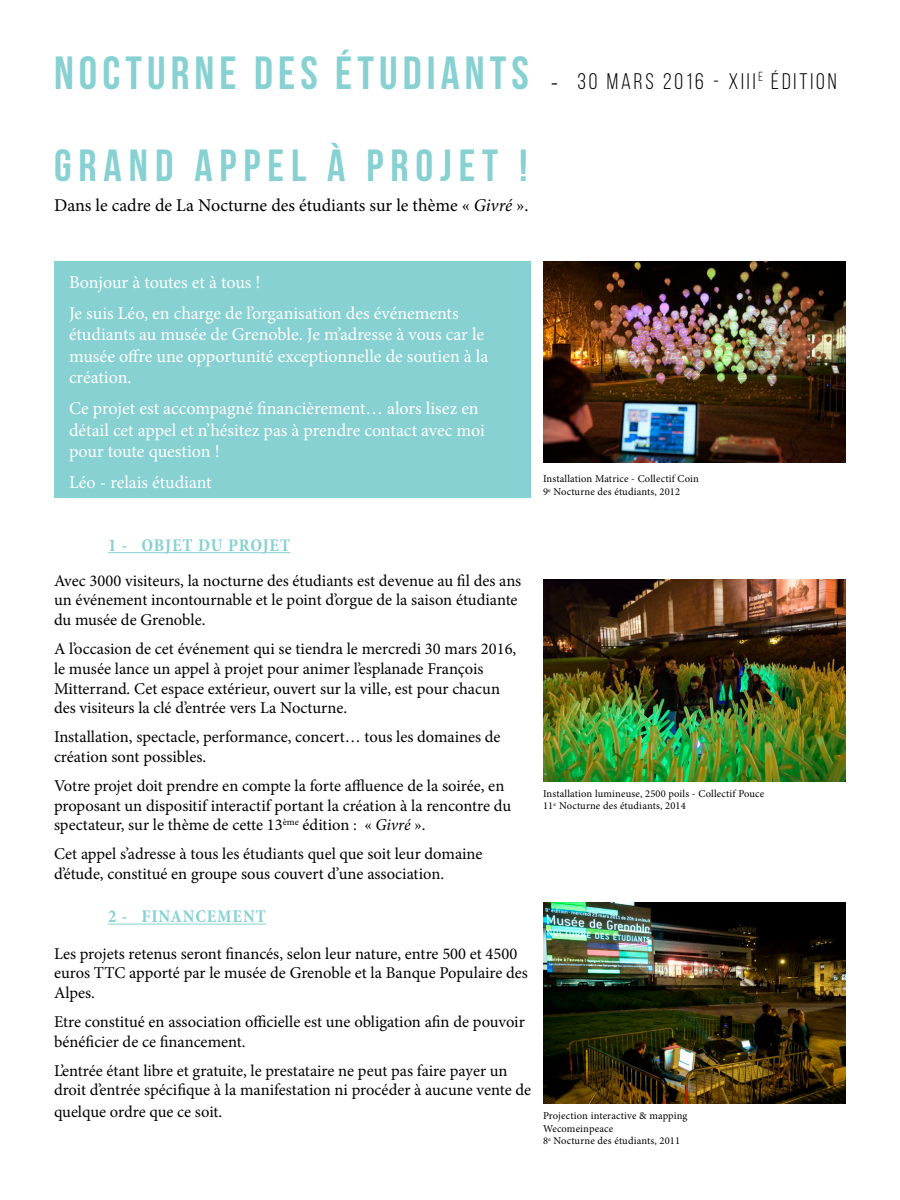
<style>
.page{position:relative;width:900px;height:1200px;background:#fff}
.page>*{position:absolute;margin:0;border:0;box-sizing:border-box;transform-origin:0 0}
.t1{font:45px "Bebas Neue";letter-spacing:.155em;color:#87d1d2}
.t2{font:22.5px "Bebas Neue";letter-spacing:.13em;color:#000}
.t3{font:18px/21.6px "Minion Pro";letter-spacing:-.005em;color:#fff}
.t4{font:18px "Minion Pro";color:#000}
.t5{font:700 condensed 18px "Minion Pro";letter-spacing:.05em;color:#87d1d2}
.t6{font:16.5px/19.8px "Minion Pro";color:#000}
.t7{font:10.5px "Minion Pro";letter-spacing:.015em;color:#000}
.s1{font-size:46.5px;color:#87d1d2}
.s2{font-family:"Minion Pro"}
.s3{font-style:italic}
</style>
<div class="page">
<hr style="left:108px;top:552px;width:182px;height:1px;background:#87d1d2">
<hr style="left:108px;top:924px;width:158px;height:1px;background:#87d1d2">
<div style="left:54px;top:261px;width:477px;height:237px;background:#87d1d2"></div>
<img style="left:543px;top:261px;width:303px;height:201px">
<img style="left:543px;top:580px;width:303px;height:202px">
<img style="left:543px;top:902px;width:303px;height:202px">
<p class="t2" style="left:54px;top:69px;width:784px"><span class="s1">NOCTURNE DES ÉTUDIANTS</span> <span class="s2">-</span> 30 MARS 2016 - XIII<sup>E</sup> ÉDITION</p>
<p class="t1" style="left:54px;top:141px;width:475px">GRAND APPEL À PROJET !</p>
<p class="t4" style="left:54px;top:193px;width:476px">Dans le cadre de La Nocturne des étudiants sur le thème « <span class="s3">Givré</span> ».</p>
<p class="t3" style="left:69px;top:272px;width:193px">Bonjour à toutes et à tous !</p>
<p class="t3" style="left:69px;top:302px;width:421px">Je suis Léo, en charge de l’organisation des événements étudiants au musée de Grenoble. Je m’adresse à vous car le musée offre une opportunité exceptionnelle de soutien à la création.</p>
<p class="t3" style="left:69px;top:398px;width:417px">Ce projet est accompagné financièrement… alors lisez en détail cet appel et n’hésitez pas à prendre contact avec moi pour toute question !</p>
<p class="t3" style="left:69px;top:471px;width:144px">Léo - relais étudiant</p>
<p class="t7" style="left:543px;top:471px;width:158px">Installation Matrice - Collectif Coin</p>
<p class="t7" style="left:543px;top:485px;width:139px">9<sup>e</sup> Nocturne des étudiants, 2012</p>
<p class="t5" style="left:108px;top:533px;width:184px">1 - OBJET DU PROJET</p>
<p class="t6" style="left:54px;top:571px;width:469px">Avec 3000 visiteurs, la nocturne des étudiants est devenue au fil des ans</p>
<p class="t6" style="left:54px;top:590px;width:465px">un événement incontournable et le point d’orgue de la saison étudiante</p>
<p class="t6" style="left:54px;top:610px;width:153px">du musée de Grenoble.</p>
<p class="t6" style="left:54px;top:639px;width:464px">A l’occasion de cet événement qui se tiendra le mercredi 30 mars 2016, le musée lance un appel à projet pour animer l’esplanade François<br>Mitterrand. Cet espace extérieur, ouvert sur la ville, est pour chacun</p>
<p class="t6" style="left:54px;top:698px;width:295px">des visiteurs la clé d’entrée vers La Nocturne.</p>
<p class="t6" style="left:54px;top:727px;width:448px">Installation, spectacle, performance, concert… tous les domaines de création sont possibles.</p>
<p class="t6" style="left:54px;top:776px;width:459px">Votre projet doit prendre en compte la forte affluence de la soirée, en proposant un dispositif interactif portant la création à la rencontre du spectateur, sur le thème de cette 13<sup>ème</sup> édition : « <span class="s3">Givré</span> ».</p>
<p class="t6" style="left:54px;top:844px;width:430px">Cet appel s’adresse à tous les étudiants quel que soit leur domaine</p>
<p class="t6" style="left:54px;top:864px;width:392px">d’étude, constitué en groupe sous couvert d’une association.</p>
<p class="t5" style="left:108px;top:904px;width:159px">2 - FINANCEMENT</p>
<p class="t6" style="left:54px;top:943px;width:475px">Les projets retenus seront financés, selon leur nature, entre 500 et 4500 euros TTC apporté par le musée de Grenoble et la Banque Populaire des<br>Alpes.</p>
<p class="t6" style="left:54px;top:1012px;width:472px">Etre constitué en association officielle est une obligation afin de pouvoir bénéficier de ce financement.</p>
<p class="t6" style="left:54px;top:1060px;width:479px">L’entrée étant libre et gratuite, le prestataire ne peut pas faire payer un droit d’entrée spécifique à la manifestation ni procéder à aucune vente de</p>
<p class="t6" style="left:54px;top:1102px;width:170px">quelque ordre que ce soit.</p>
<p class="t7" style="left:543px;top:786px;width:223px">Installation lumineuse, 2500 poils - Collectif Pouce</p>
<p class="t7" style="left:543px;top:799px;width:144px">11<sup>e</sup> Nocturne des étudiants, 2014</p>
<p class="t7" style="left:543px;top:1109px;width:146px">Projection interactive &amp; mapping</p>
<p class="t7" style="left:543px;top:1121px;width:72px">Wecomeinpeace</p>
<p class="t7" style="left:543px;top:1134px;width:139px">8<sup>e</sup> Nocturne des étudiants, 2011</p>
</div>
